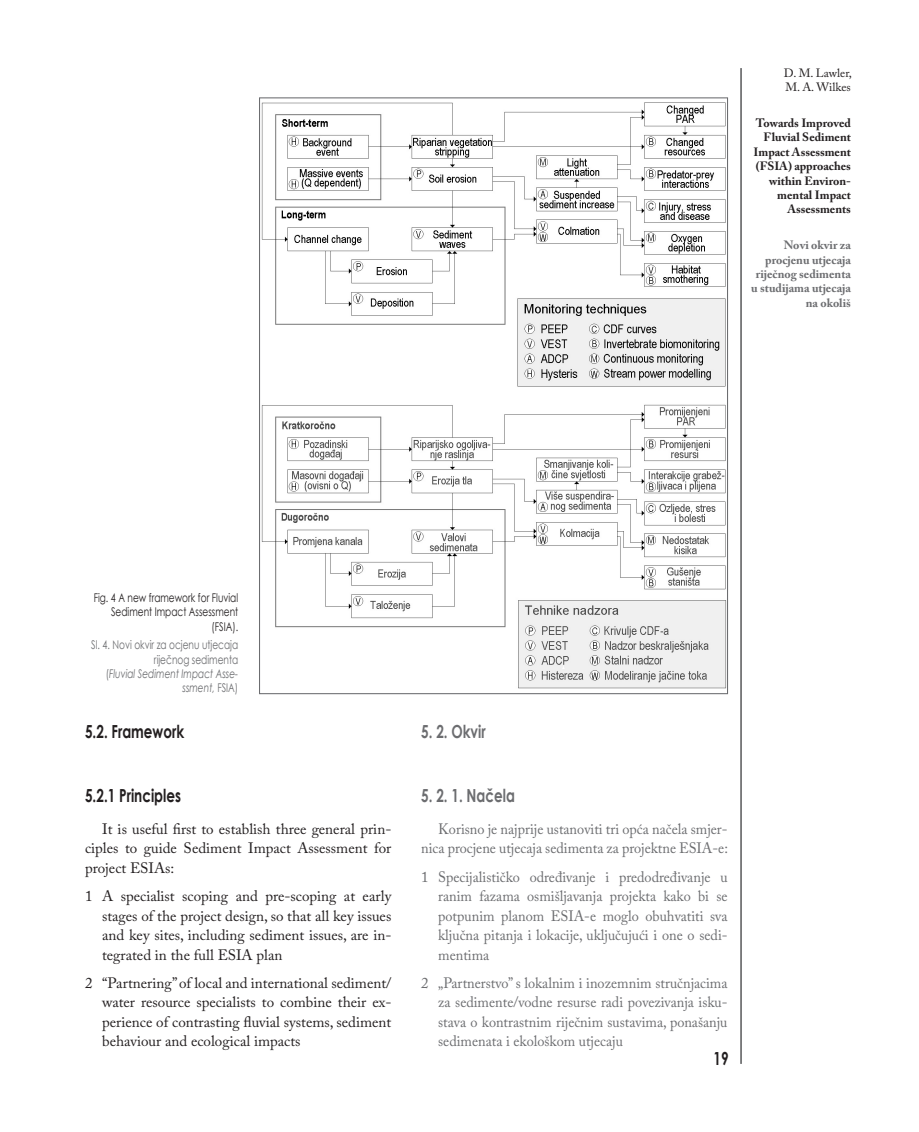
<style>
.page{position:relative;width:919px;height:1132px;background:#fff}
.page>*{position:absolute;margin:0;border:0;box-sizing:border-box;transform-origin:0 0}
.t1{font:700 18px "Century Gothic";color:#231f20;scale:.75 1}
.t2{font:700 18px "Century Gothic";color:#6c6d70;scale:.75 1}
.t3{font:15px/19.5px "Adobe Caslon Pro";color:#6c6d70;text-align:justify}
.t4{font:15px/19.5px "Adobe Caslon Pro";color:#231f20;text-align:justify}
.t5{font:700 12px/14.4px "Adobe Caslon Pro";color:#231f20;text-align:right}
.t6{font:700 12px/14.4px "Adobe Caslon Pro";color:#6c6d70;text-align:right}
.t7{font:12px/14.4px "Century Gothic";color:#231f20;text-align:right;scale:.75 1}
.t8{font:12px/14.4px "Century Gothic";color:#6c6d70;text-align:right;scale:.75 1}
.t9{font:italic 12px/14.4px "Century Gothic";color:#6c6d70;text-align:right;scale:.75 1}
.t10{font:12px/14.4px "Adobe Caslon Pro";color:#231f20}
.s1{font-style:normal}
</style>
<div class="page">
<hr style="left:740px;top:68px;width:1px;height:995px;background:#57585a">
<img style="left:261px;top:102px;width:465px;height:587px">
<p class="t10" style="left:783px;top:66px;width:69px">D. M. Lawler,<br>M. A. Wilkes</p>
<p class="t5" style="left:753px;top:116px;width:99px">Towards Improved<br>Fluvial Sediment<br>Impact Assessment (FSIA) approaches within Environ&shy;mental Impact<br>Assessments</p>
<p class="t6" style="left:751px;top:238px;width:101px">Novi okvir za procjenu utjecaja riječnog sedimenta u studijama utjecaja na okoliš</p>
<p class="t7" style="left:94px;top:590px;width:194px">Fig. 4 A new framework for Fluvial<br>Sediment Impact Assessment (FSIA).</p>
<p class="t8" style="left:91px;top:637px;width:197px">Sl. 4. Novi okvir za ocjenu utjecaja riječnog sedimenta</p>
<p class="t9" style="left:106px;top:666px;width:178px"><span class="s1">(</span>Fluvial Sediment Impact Asse&shy;ssment, <span class="s1">FSIA)</span></p>
<p class="t1" style="left:85px;top:717px;width:134px">5.2. Framework</p>
<p class="t1" style="left:85px;top:781px;width:129px">5.2.1 Principles</p>
<p class="t4" style="left:85px;top:818px;width:308px;text-indent:17px">It is useful first to establish three general prin&shy;ciples to guide Sediment Impact Assessment for project ESIAs:</p>
<p class="t4" style="left:102px;top:885px;width:291px;text-indent:-17px">1 A specialist scoping and pre-scoping at early stages of the project design, so that all key issues and key sites, including sediment issues, are in&shy;tegrated in the full ESIA plan</p>
<p class="t4" style="left:102px;top:972px;width:291px;text-indent:-17px">2 “Partnering” of local and international sediment/ water resource specialists to combine their ex&shy;perience of contrasting fluvial systems, sediment behaviour and ecological impacts</p>
<p class="t2" style="left:421px;top:717px;width:88px">5. 2. Okvir</p>
<p class="t2" style="left:421px;top:781px;width:126px">5. 2. 1. Načela</p>
<p class="t3" style="left:421px;top:818px;width:308px;text-align:right">Korisno je najprije ustanoviti tri opća načela smjer&shy;nica procjene utjecaja sedimenta za projektne ESIA-e:</p>
<p class="t3" style="left:438px;top:866px;width:291px;text-indent:-17px">1 Specijalističko određivanje i predodređivanje u ranim fazama osmišljavanja projekta kako bi se potpunim planom ESIA-e moglo obuhvatiti sva ključna pitanja i lokacije, uključujući i one o sedi&shy;mentima</p>
<p class="t3" style="left:438px;top:972px;width:291px;text-indent:-17px">2 „Partnerstvo” s lokalnim i inozemnim stručnjacima za sedimente/vodne resurse radi povezivanja isku&shy;stava o kontrastnim riječnim sustavima, ponašanju sedimenata i ekološkom utjecaju</p>
<p class="t1" style="left:713px;top:1044px;width:22px">19</p>
</div>
